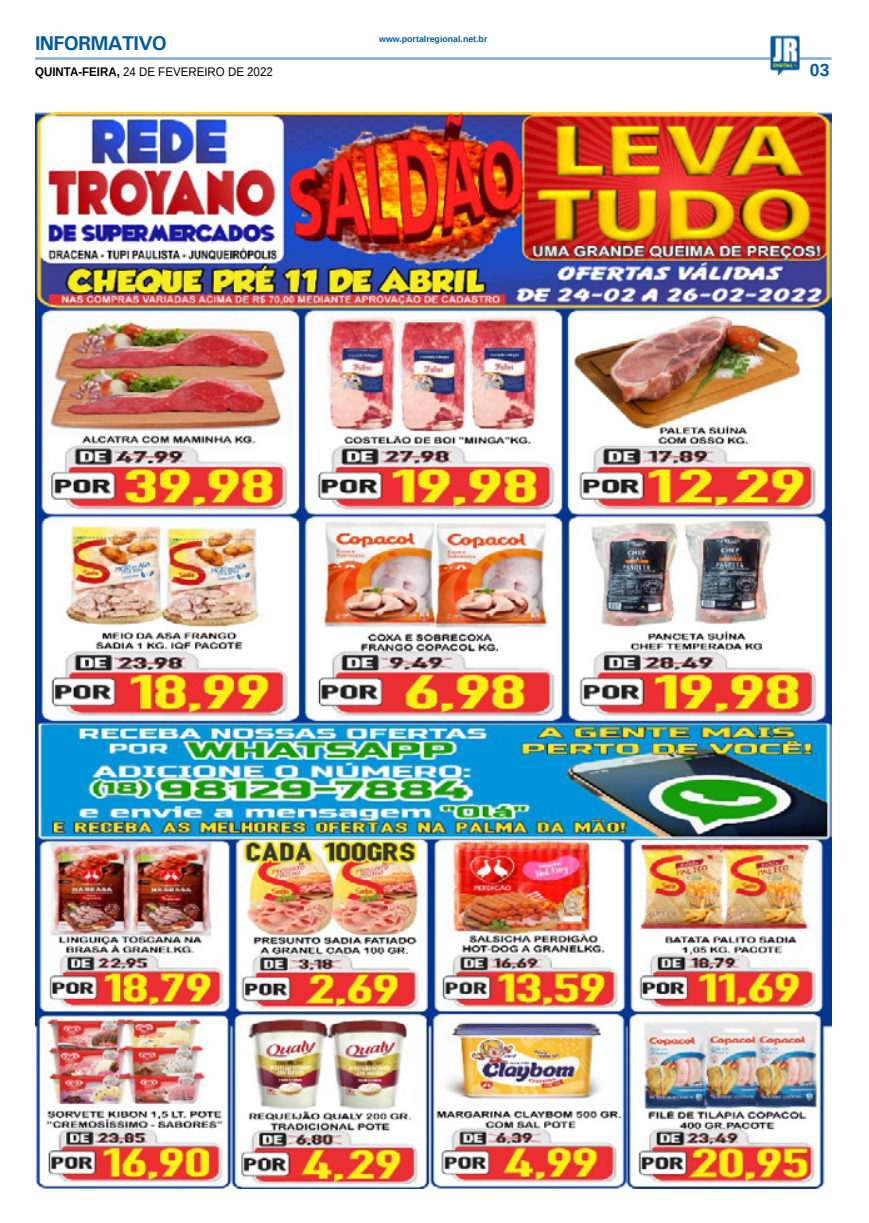
<style>
.page{position:relative;width:869px;height:1223px;background:#fff}
.page>*{position:absolute;margin:0;border:0;box-sizing:border-box;transform-origin:0 0}
.TITULO_PG{font:700 20px "Univers";letter-spacing:-.04em;color:#005a9e}
.TÍTULO{font:700 17.5px "Liberation Sans";color:#005a9e}
.DATA_PG{font:12.5px "Liberation Sans";color:#000;scale:.92 1}
.DATA_PG-2{font:700 8.75px "Liberation Sans";color:#005a9e}
.s1{font-weight:700}
</style>
<div class="page">
<hr style="left:35px;top:57px;width:796px;height:3px;background:#005a9e">
<img style="left:769px;top:36px;width:30px;height:40px">
<img style="left:35px;top:112px;width:796px;height:1076px">
<p class="TITULO_PG" style="left:35px;top:31px;width:133px">INFORMATIVO</p>
<p class="DATA_PG" style="left:35px;top:65px;width:260px"><span class="s1">QUINTA-FEIRA,</span> 24 DE FEVEREIRO DE 2022</p>
<p class="DATA_PG-2" style="left:379px;top:33px;width:110px">www.portalregional.net.br</p>
<p class="TÍTULO" style="left:809px;top:58px;width:21px">03</p>
</div>
